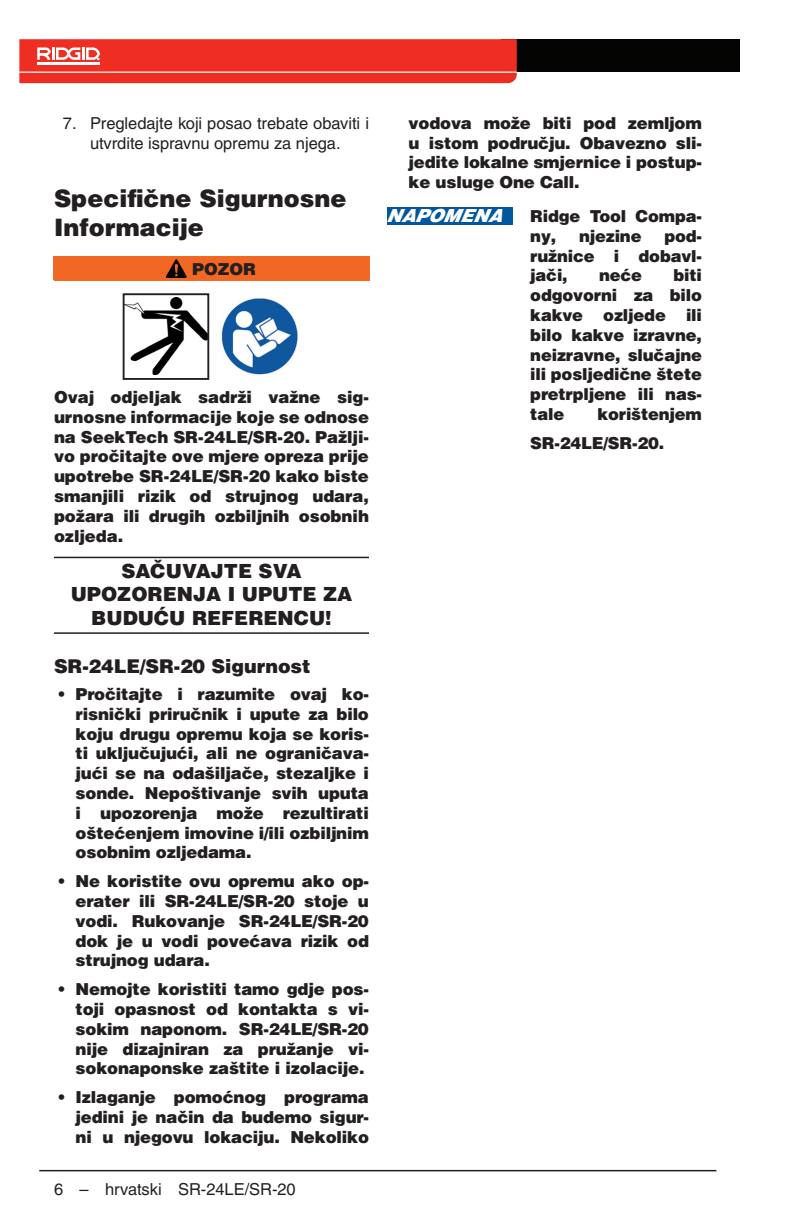
<style>
.page{position:relative;width:792px;height:1224px;background:#fff}
.page>*{position:absolute;margin:0;border:0;box-sizing:border-box;transform-origin:0 0}
.Head_1___h1_-_half{font:900 24px/28.8px "Helvetica LT Pro";color:#231f20}
.Black_Caps_with_Rules{font:900 19.6px/23.4px "Helvetica LT Pro";color:#231f20;text-align:center}
.Head_2____h2_-_half{font:900 19px "Helvetica LT Pro";letter-spacing:-.005em;color:#231f20}
.t1{font:italic 900 18px "Helvetica LT Pro";letter-spacing:-.005em;color:#fff}
.Basic_Bold____bb{font:900 16.4px/19.8px "Helvetica LT Pro";letter-spacing:-.01em;color:#231f20;text-align:justify}
.t2{font:16.4px/19.8px "Helvetica LT Pro";letter-spacing:-.005em;color:#231f20;text-align:center}
</style>
<div class="page">
<hr style="left:39px;top:1170px;width:677px;height:1px;background:#231f20">
<div style="left:502px;top:39px;width:238px;height:33px;background:#040503"></div>
<svg style="left:19px;top:39px;width:498px;height:44px;background:#ee3b2f"></svg>
<hr style="left:54px;top:557px;width:315px;height:1px;background:#231f20">
<hr style="left:54px;top:632px;width:315px;height:2px;background:#231f20">
<div style="left:54px;top:256px;width:315px;height:24px;background:#f26724"></div>
<svg style="left:166px;top:259px;width:21px;height:19px"></svg>
<img style="left:221px;top:298px;width:77px;height:77px">
<img style="left:126px;top:298px;width:80px;height:77px">
<div style="left:123px;top:293px;width:86px;height:87px;border:2px solid #231f20"></div>
<div style="left:387px;top:208px;width:125px;height:17px;background:#00579d"></div>
<p class="t2" style="left:63px;top:113px;width:308px">7. Pregledajte koji posao trebate obaviti i utvrdite ispravnu opremu za njega.</p>
<p class="Head_1___h1_-_half" style="left:54px;top:184px;width:294px">Specifične Sigurnosne<br>Informacije</p>
<p class="Basic_Bold____bb" style="left:192px;top:259px;width:65px">POZOR</p>
<p class="Basic_Bold____bb" style="left:54px;top:387px;width:317px">Ovaj odjeljak sadrži važne sig‑ urnosne informacije koje se odnose na SeekTech SR‑24LE/SR-20. Pažlji‑ vo pročitajte ove mjere opreza prije upotrebe SR‑24LE/SR-20 kako biste smanjili rizik od strujnog udara, požara ili drugih ozbiljnih osobnih ozljeda.</p>
<p class="Black_Caps_with_Rules" style="left:71px;top:559px;width:283px">SAČUVAJTE SVA<br>UPOZORENJA I UPUTE ZA<br>BUDUĆU REFERENCU!</p>
<p class="Head_2____h2_-_half" style="left:54px;top:654px;width:258px">SR‑24LE/SR-20 Sigurnost</p>
<p class="Basic_Bold____bb" style="left:76px;top:684px;width:295px;text-indent:-18px">• Pročitajte i razumite ovaj ko‑ risnički priručnik i upute za bilo koju drugu opremu koja se koris‑ ti uključujući, ali ne ograničava‑ jući se na odašiljače, stezaljke i sonde. Nepoštivanje svih uputa i upozorenja može rezultirati oštećenjem imovine i/ili ozbiljnim osobnim ozljedama.</p>
<p class="Basic_Bold____bb" style="left:76px;top:871px;width:295px;text-indent:-18px">• Ne koristite ovu opremu ako op‑ erater ili SR‑24LE/SR-20 stoje u vodi. Rukovanje SR‑24LE/SR-20 dok je u vodi povećava rizik od strujnog udara.</p>
<p class="Basic_Bold____bb" style="left:76px;top:979px;width:295px;text-indent:-18px">• Nemojte koristiti tamo gdje pos‑ toji opasnost od kontakta s vi‑ sokim naponom. SR‑24LE/SR-20 nije dizajniran za pružanje vi‑ sokonaponske zaštite i izolacije.</p>
<p class="Basic_Bold____bb" style="left:76px;top:1087px;width:295px;text-indent:-18px">• Izlaganje pomoćnog programa jedini je način da budemo sigur‑ ni u njegovu lokaciju. Nekoliko</p>
<p class="t2" style="left:54px;top:1180px;width:243px">6 – hrvatski SR-24LE/SR-20</p>
<p class="Basic_Bold____bb" style="left:409px;top:113px;width:295px">vodova može biti pod zemljom u istom području. Obavezno sli‑ jedite lokalne smjernice i postup‑ ke usluge One Call.</p>
<p class="t1" style="left:386px;top:204px;width:122px">NAPOMENA</p>
<p class="Basic_Bold____bb" style="left:530px;top:206px;width:173px">Ridge Tool Compa‑ ny,</p>
<p class="Basic_Bold____bb" style="left:579px;top:226px;width:64px">njezine</p>
<p class="Basic_Bold____bb" style="left:530px;top:226px;width:173px;text-indent:134px">pod‑ ružnice i dobavl‑ jači,</p>
<p class="Basic_Bold____bb" style="left:530px;top:266px;width:173px;text-indent:143px">biti odgovorni za bilo kakve ozljede ili bilo kakve izravne, neizravne, slučajne ili posljedične štete pretrpljene ili nas‑ tale</p>
<p class="Basic_Bold____bb" style="left:599px;top:266px;width:45px">neće</p>
<p class="Basic_Bold____bb" style="left:530px;top:400px;width:173px;line-height:28.8px;text-indent:67px">korištenjem<br>SR‑24LE/SR-20.</p>
</div>
